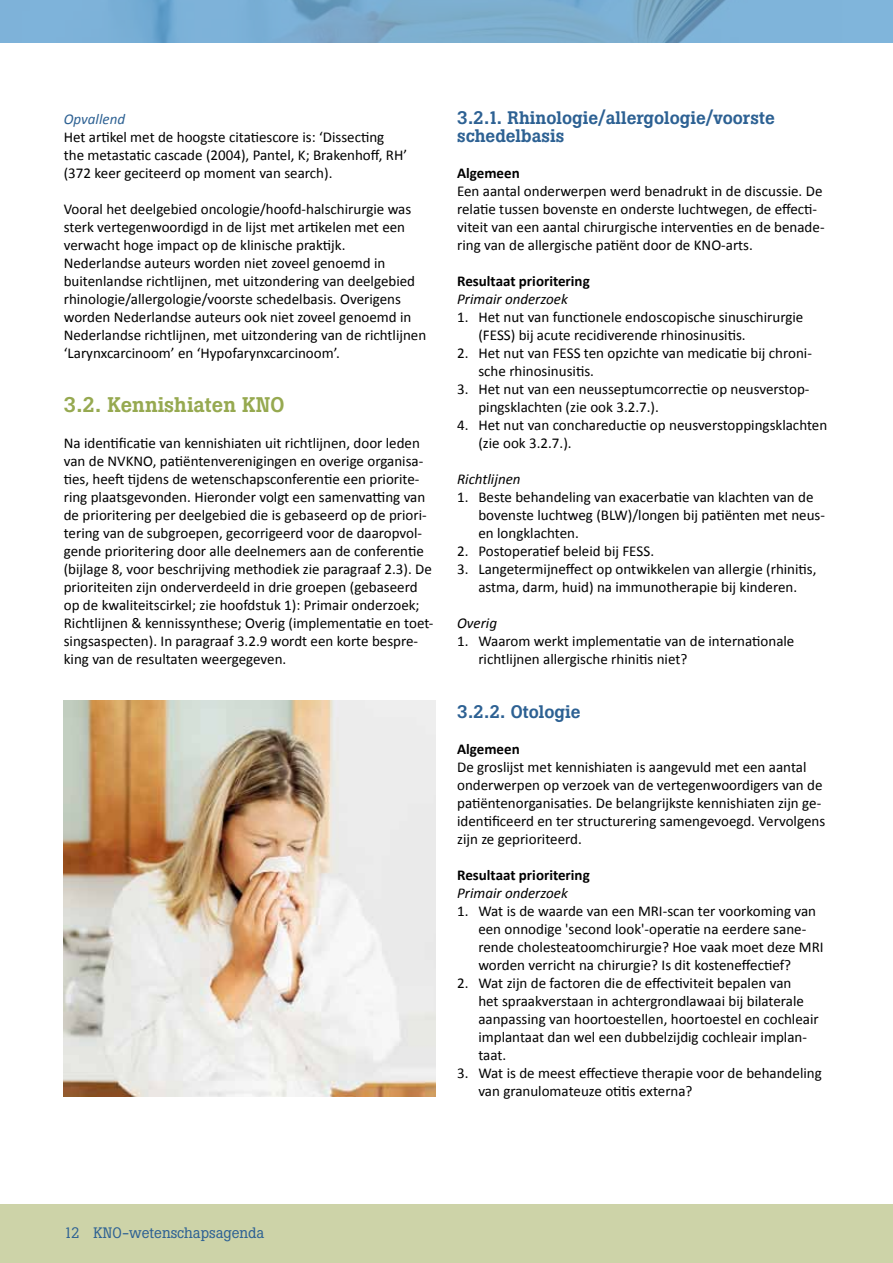
<style>
.page{position:relative;width:893px;height:1263px;background:#fff}
.page>*{position:absolute;margin:0;border:0;box-sizing:border-box;transform-origin:0 0}
.t1{font:500 21px "Boton";color:#96a950}
.t2{font:500 18px/18px "Boton";color:#2d6193}
.t3{font:15px/18px "Calibri";color:#000}
.t4{font:700 15px "Calibri";color:#000}
.t5{font:italic 15px "Calibri";color:#000}
.t6{font:15px "Boton";color:#2d6193}
.t7{font:italic 15px "Calibri";color:#2d6193}
</style>
<div class="page">
<div style="left:0;top:1204px;width:893px;height:59px;background:#cdd3a8"></div>
<img style="left:0;top:0;width:893px;height:43px">
<img style="left:64px;top:700px;width:372px;height:396px">
<p class="t7" style="left:64px;top:110px;width:63px">Opvallend</p>
<p class="t3" style="left:64px;top:128px;width:345px">Het artikel met de hoogste citatiescore is: ‘Dissecting the metastatic cascade (2004), Pantel, K; Brakenhoff, RH’ (372 keer geciteerd op moment van search).</p>
<p class="t3" style="left:64px;top:200px;width:364px">Vooral het deelgebied oncologie/hoofd-halschirurgie was sterk vertegenwoordigd in de lijst met artikelen met een verwacht hoge impact op de klinische praktijk.<br>Nederlandse auteurs worden niet zoveel genoemd in buitenlandse richtlijnen, met uitzondering van deelgebied rhinologie/allergologie/voorste schedelbasis. Overigens worden Nederlandse auteurs ook niet zoveel genoemd in Nederlandse richtlijnen, met uitzondering van de richtlijnen ‘Larynxcarcinoom’ en ‘Hypofarynxcarcinoom’.</p>
<h1 class="t1" style="left:64px;top:393px;width:222px">3.2. Kennishiaten KNO</h1>
<p class="t3" style="left:64px;top:434px;width:371px">Na identificatie van kennishiaten uit richtlijnen, door leden van de NVKNO, patiëntenverenigingen en overige organisa&shy;ties, heeft tijdens de wetenschapsconferentie een priorite&shy;ring plaatsgevonden. Hieronder volgt een samenvatting van de prioritering per deelgebied die is gebaseerd op de priori&shy;tering van de subgroepen, gecorrigeerd voor de daaropvol&shy;gende prioritering door alle deelnemers aan de conferentie (bijlage 8, voor beschrijving methodiek zie paragraaf 2.3). De prioriteiten zijn onderverdeeld in drie groepen (gebaseerd op de kwaliteitscirkel; zie hoofdstuk 1): Primair onderzoek; Richtlijnen &amp; kennissynthese; Overig (implementatie en toet&shy;singsaspecten). In paragraaf 3.2.9 wordt een korte bespre&shy;king van de resultaten weergegeven.</p>
<p class="t2" style="left:457px;top:109px;width:319px">3.2.1. Rhinologie/allergologie/voorste schedelbasis</p>
<p class="t4" style="left:457px;top:164px;width:64px">Algemeen</p>
<p class="t3" style="left:457px;top:182px;width:369px">Een aantal onderwerpen werd benadrukt in de discussie. De relatie tussen bovenste en onderste luchtwegen, de effecti&shy;viteit van een aantal chirurgische interventies en de benade&shy;ring van de allergische patiënt door de KNO-arts.</p>
<p class="t4" style="left:457px;top:272px;width:134px">Resultaat prioritering</p>
<p class="t5" style="left:457px;top:290px;width:112px">Primair onderzoek</p>
<p class="t3" style="left:478px;top:308px;width:327px;text-indent:-21px">1. Het nut van functionele endoscopische sinuschirurgie (FESS) bij acute recidiverende rhinosinusitis.</p>
<p class="t3" style="left:478px;top:344px;width:335px;text-indent:-21px">2. Het nut van FESS ten opzichte van medicatie bij chroni&shy;sche rhinosinusitis.</p>
<p class="t3" style="left:478px;top:380px;width:333px;text-indent:-21px">3. Het nut van een neusseptumcorrectie op neusverstop&shy;pingsklachten (zie ook 3.2.7.).</p>
<p class="t3" style="left:478px;top:416px;width:350px;text-indent:-21px">4. Het nut van conchareductie op neusverstoppingsklachten (zie ook 3.2.7.).</p>
<p class="t5" style="left:457px;top:470px;width:65px">Richtlijnen</p>
<p class="t3" style="left:478px;top:488px;width:348px;text-indent:-21px">1. Beste behandeling van exacerbatie van klachten van de bovenste luchtweg (BLW)/longen bij patiënten met neus&shy;en longklachten.</p>
<p class="t3" style="left:457px;top:542px;width:198px">2. Postoperatief beleid bij FESS.</p>
<p class="t3" style="left:457px;top:560px;width:361px;text-align:center">3. Langetermijneffect op ontwikkelen van allergie (rhinitis, astma, darm, huid) na immunotherapie bij kinderen.</p>
<p class="t5" style="left:457px;top:614px;width:41px">Overig</p>
<p class="t3" style="left:478px;top:632px;width:318px;text-indent:-21px">1. Waarom werkt implementatie van de internationale richtlijnen allergische rhinitis niet?</p>
<p class="t2" style="left:457px;top:703px;width:125px">3.2.2. Otologie</p>
<p class="t4" style="left:457px;top:740px;width:64px">Algemeen</p>
<p class="t3" style="left:457px;top:758px;width:370px">De groslijst met kennishiaten is aangevuld met een aantal onderwerpen op verzoek van de vertegenwoordigers van de patiëntenorganisaties. De belangrijkste kennishiaten zijn ge&shy;ïdentificeerd en ter structurering samengevoegd. Vervolgens zijn ze geprioriteerd.</p>
<p class="t4" style="left:457px;top:866px;width:134px">Resultaat prioritering</p>
<p class="t5" style="left:457px;top:884px;width:112px">Primair onderzoek</p>
<p class="t3" style="left:478px;top:902px;width:347px;text-indent:-21px">1. Wat is de waarde van een MRI-scan ter voorkoming van een onnodige 'second look'-operatie na eerdere sane&shy;rende cholesteatoomchirurgie? Hoe vaak moet deze MRI worden verricht na chirurgie? Is dit kosteneffectief?</p>
<p class="t3" style="left:478px;top:974px;width:342px;text-indent:-21px">2. Wat zijn de factoren die de effectiviteit bepalen van<br>het spraakverstaan in achtergrondlawaai bij bilaterale aanpassing van hoortoestellen, hoortoestel en cochleair implantaat dan wel een dubbelzijdig cochleair implan&shy;taat.</p>
<p class="t3" style="left:478px;top:1064px;width:345px;text-indent:-21px">3. Wat is de meest effectieve therapie voor de behandeling van granulomateuze otitis externa?</p>
<p class="t6" style="left:64px;top:1224px;width:202px">12 KNO-wetenschapsagenda</p>
</div>
